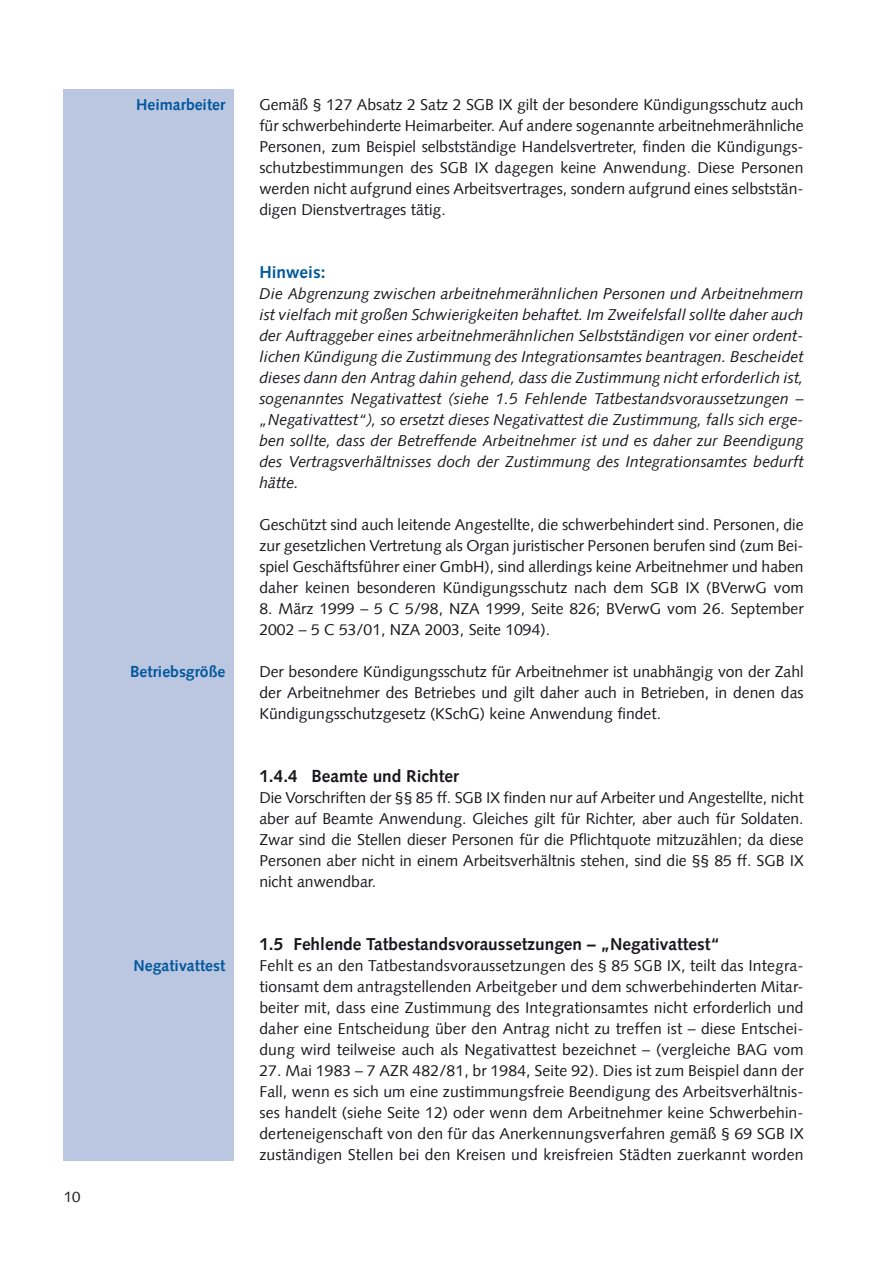
<style>
.page{position:relative;width:893px;height:1263px;background:#fff}
.page>*{position:absolute;margin:0;border:0;box-sizing:border-box;transform-origin:0 0}
.t1{font:700 17.25px "Syntax Com";color:#1a171c}
.t2{font:700 17.25px "Syntax Com";color:#00589d}
.t3{font:15.75px/21px "Syntax Com";color:#1a171c;text-align:justify}
.t4{font:italic 15.75px/21px "Syntax Com";letter-spacing:.005em;color:#1a171c;text-align:justify}
.t5{font:700 15.75px "Syntax Com";color:#00589d}
.t6{font:15px "Syntax Com";color:#1a171c}
</style>
<div class="page">
<div style="left:64px;top:89px;width:170px;height:1072px;background:#bbc6e0"></div>
<p class="t6" style="left:64px;top:1191px;width:18px">10</p>
<p class="t5" style="left:136px;top:98px;width:91px">Heimarbeiter</p>
<p class="t5" style="left:130px;top:665px;width:97px">Betriebsgröße</p>
<p class="t5" style="left:134px;top:959px;width:93px">Negativattest</p>
<p class="t3" style="left:259px;top:96px;width:546px">Gemäß § 127 Absatz 2 Satz 2 SGB IX gilt der besondere Kündigungsschutz auch für schwerbehinderte Heimarbeiter. Auf andere sogenannte arbeitnehmerähnliche Personen, zum Beispiel selbstständige Handelsvertreter, finden die Kündigungs&shy;schutzbestimmungen des SGB IX dagegen keine Anwendung. Diese Personen werden nicht aufgrund eines Arbeitsvertrages, sondern aufgrund eines selbststän&shy;digen Dienstvertrages tätig.</p>
<p class="t2" style="left:259px;top:265px;width:68px">Hinweis:</p>
<p class="t4" style="left:259px;top:285px;width:546px">Die Abgrenzung zwischen arbeitnehmerähnlichen Personen und Arbeitnehmern ist vielfach mit großen Schwierigkeiten behaftet. Im Zweifelsfall sollte daher auch der Auftraggeber eines arbeitnehmerähnlichen Selbstständigen vor einer ordent&shy;lichen Kündigung die Zustimmung des Integrationsamtes beantragen. Bescheidet dieses dann den Antrag dahin gehend, dass die Zustimmung nicht erforderlich ist, sogenanntes Negativattest (siehe 1.5 Fehlende Tatbestandsvoraussetzungen – „Negativattest“), so ersetzt dieses Negativattest die Zustimmung, falls sich erge&shy;ben sollte, dass der Betreffende Arbeitnehmer ist und es daher zur Beendigung des Vertragsverhältnisses doch der Zustimmung des Integrationsamtes bedurft hätte.</p>
<p class="t3" style="left:259px;top:516px;width:546px">Geschützt sind auch leitende Angestellte, die schwerbehindert sind. Personen, die zur gesetzlichen Vertretung als Organ juristischer Personen berufen sind (zum Bei&shy;spiel Geschäftsführer einer GmbH), sind allerdings keine Arbeitnehmer und haben daher keinen besonderen Kündigungsschutz nach dem SGB IX (BVerwG vom</p>
<p class="t3" style="left:259px;top:600px;width:546px">8. März 1999 – 5 C 5/98, NZA 1999, Seite 826; BVerwG vom 26. September<br>2002 – 5 C 53/01, NZA 2003, Seite 1094).</p>
<p class="t3" style="left:259px;top:663px;width:546px">Der besondere Kündigungsschutz für Arbeitnehmer ist unabhängig von der Zahl der Arbeitnehmer des Betriebes und gilt daher auch in Betrieben, in denen das Kündigungsschutzgesetz (KSchG) keine Anwendung findet.</p>
<p class="t1" style="left:259px;top:769px;width:201px">1.4.4 Beamte und Richter</p>
<p class="t3" style="left:259px;top:789px;width:546px">Die Vorschriften der §§ 85 ff. SGB IX finden nur auf Arbeiter und Angestellte, nicht aber auf Beamte Anwendung. Gleiches gilt für Richter, aber auch für Soldaten.<br>Zwar sind die Stellen dieser Personen für die Pflichtquote mitzuzählen; da diese Personen aber nicht in einem Arbeitsverhältnis stehen, sind die §§ 85 ff. SGB IX nicht anwendbar.</p>
<p class="t1" style="left:259px;top:937px;width:462px">1.5 Fehlende Tatbestandsvoraussetzungen – „Negativattest“</p>
<p class="t3" style="left:259px;top:957px;width:546px">Fehlt es an den Tatbestandsvoraussetzungen des § 85 SGB IX, teilt das Integra&shy;tionsamt dem antragstellenden Arbeitgeber und dem schwerbehinderten Mitar&shy;beiter mit, dass eine Zustimmung des Integrationsamtes nicht erforderlich und daher eine Entscheidung über den Antrag nicht zu treffen ist – diese Entschei&shy;dung wird teilweise auch als Negativattest bezeichnet – (vergleiche BAG vom</p>
<p class="t3" style="left:259px;top:1062px;width:546px">27. Mai 1983 – 7 AZR 482/81, br 1984, Seite 92). Dies ist zum Beispiel dann der Fall, wenn es sich um eine zustimmungsfreie Beendigung des Arbeitsverhältnis&shy;ses handelt (siehe Seite 12) oder wenn dem Arbeitnehmer keine Schwerbehin&shy;derteneigenschaft von den für das Anerkennungsverfahren gemäß § 69 SGB IX zuständigen Stellen bei den Kreisen und kreisfreien Städten zuerkannt worden</p>
</div>
